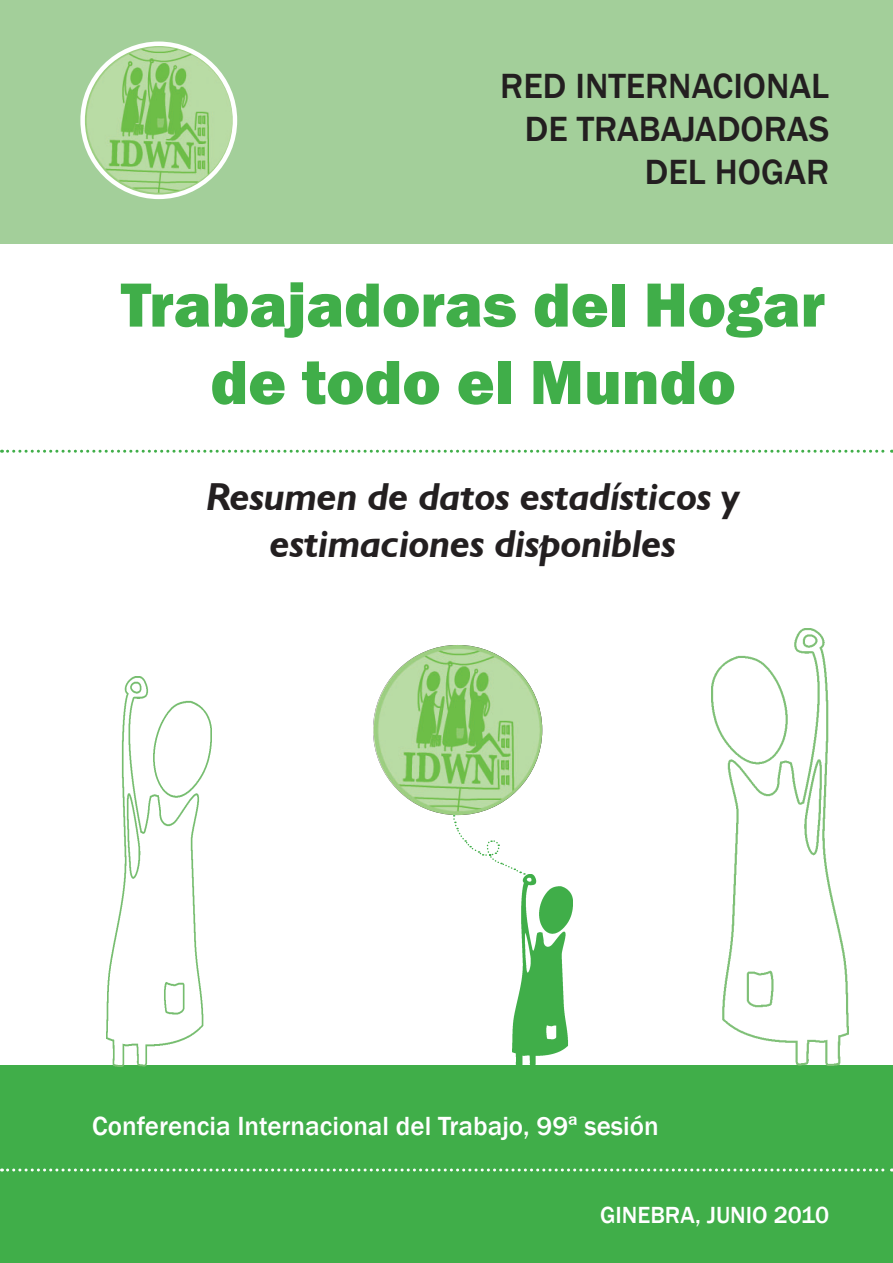
<style>
.page{position:relative;width:893px;height:1263px;background:#fff}
.page>*{position:absolute;margin:0;border:0;box-sizing:border-box;transform-origin:0 0}
.t1{font:800 64.5px/77.4px "Franklin Gothic";color:#40ae49;text-align:center}
.t2{font:italic 700 39px/46.8px "Humanist 521 BT";color:#231f20;text-align:center}
.t3{font:500 36px/43.2px "Franklin Gothic";color:#231f20;text-align:right}
.t4{font:500 27px "Franklin Gothic";color:#fff}
.t5{font:500 24px "Franklin Gothic";color:#fff}
</style>
<div class="page">
<div style="left:0;top:0;width:893px;height:244px;background:#a3cf9a"></div>
<div style="left:0;top:1066px;width:893px;height:197px;background:#40ae49"></div>
<img style="left:83px;top:44px;width:152px;height:153px;border-radius:76px">
<div style="left:80px;top:42px;width:157px;height:157px;border:4px solid #fff;border-radius:50%"></div>
<img style="left:711px;top:628px;width:137px;height:437px">
<img style="left:512px;top:875px;width:60px;height:190px">
<img style="left:106px;top:676px;width:105px;height:390px">
<svg style="left:2px;top:450px;width:890px;height:3px"></svg>
<svg style="left:2px;top:1168px;width:890px;height:3px"></svg>
<img style="left:373px;top:645px;width:169px;height:170px;border-radius:85px">
<svg style="left:453px;top:815px;width:72px;height:60px"></svg>
<p class="t3" style="left:500px;top:65px;width:330px">RED INTERNACIONAL<br>DE TRABAJADORAS<br>DEL HOGAR</p>
<h1 class="t1" style="left:121px;top:266px;width:706px">Trabajadoras del Hogar de todo el Mundo</h1>
<p class="t2" style="left:207px;top:473px;width:534px">Resumen de datos estadísticos y estimaciones disponibles</p>
<p class="t4" style="left:92px;top:1109px;width:568px">Conferencia Internacional del Trabajo, 99ª sesión</p>
<p class="t5" style="left:600px;top:1200px;width:231px">GINEBRA, JUNIO 2010</p>
</div>
